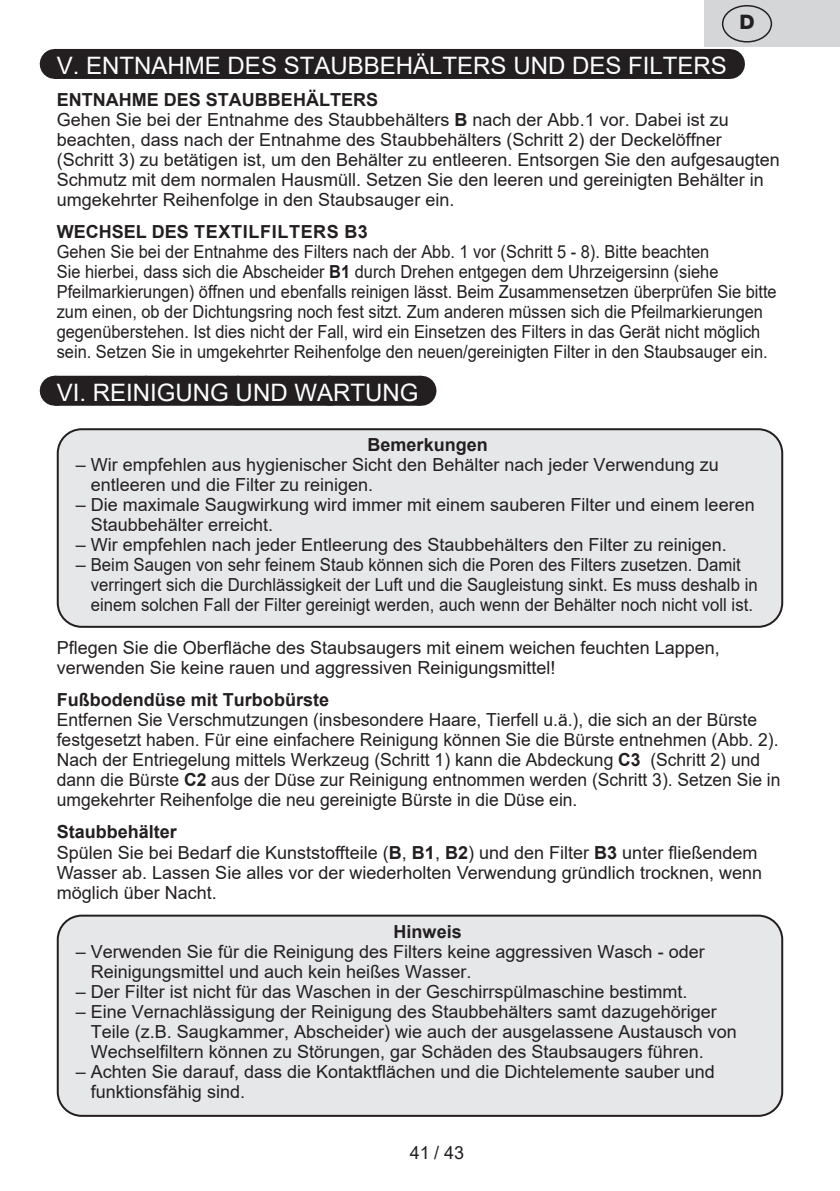
<style>
.page{position:relative;width:840px;height:1191px;background:#fff}
.page>*{position:absolute;margin:0;border:0;box-sizing:border-box;transform-origin:0 0}
.Grafický_nadpis_ETA{font:24px "Arial";color:#fff}
.t1{font:800 20px "Helvetica Neue OT";color:#231f20}
.Normální{font:18px/20px "Arial";color:#231f20}
.Normální-2{font:18px/20px "Arial";color:#231f20;scale:.91 1}
._3_Text{font:18px/20px "Arial";color:#231f20}
.Normální-3{font:700 18px "Arial";color:#231f20}
.Normální-4{font:700 18px "Arial";letter-spacing:.035em;color:#231f20}
._3_Text-2{font:700 18px "Arial";color:#231f20}
.s1{font-weight:700}
</style>
<div class="page">
<div style="left:55px;top:49px;width:673px;height:30px;background:#231f20"></div>
<hr style="left:728px;top:49px;width:1px;height:30px;background:#231f20">
<div style="left:55px;top:376px;width:365px;height:30px;background:#231f20"></div>
<svg style="left:146px;top:405px;width:228px;height:1px"></svg>
<hr style="left:420px;top:376px;width:1px;height:30px;background:#231f20">
<div style="left:58px;top:429px;width:723px;height:198px;background:#e6e7e9;border-radius:24px"></div>
<div style="left:57px;top:428px;width:725px;height:200px;border:2px solid #231f20;border-radius:24px"></div>
<div style="left:58px;top:915px;width:723px;height:200px;background:#e6e7e9;border-radius:24px"></div>
<div style="left:57px;top:914px;width:725px;height:202px;border:2px solid #231f20;border-radius:24px"></div>
<div style="left:704px;top:0;width:135px;height:47px;background:#d5d6d8"></div>
<div style="left:721px;top:5px;width:50px;height:38px;border:1px solid #231f20;border-radius:50%"></div>
<p class="t1" style="left:739px;top:10px;width:17px">D</p>
<p class="Grafický_nadpis_ETA" style="left:57px;top:49px;width:671px">V. ENTNAHME DES STAUBBEHÄLTERS UND DES FILTERS</p>
<p class="Normální-3" style="left:57px;top:86px;width:322px">ENTNAHME DES STAUBBEHÄLTERS</p>
<p class="Normální" style="left:57px;top:109px;width:724px">Gehen Sie bei der Entnahme des Staubbehälters <span class="s1">B</span> nach der Abb.1 vor. Dabei ist zu beachten, dass nach der Entnahme des Staubbehälters (Schritt 2) der Deckelöffner (Schritt 3) zu betätigen ist, um den Behälter zu entleeren. Entsorgen Sie den aufgesaugten Schmutz mit dem normalen Hausmüll. Setzen Sie den leeren und gereinigten Behälter in umgekehrter Reihenfolge in den Staubsauger ein.</p>
<p class="Normální-4" style="left:57px;top:218px;width:312px">WECHSEL DES TEXTILFILTERS B3</p>
<p class="Normální-2" style="left:57px;top:241px;width:792px">Gehen Sie bei der Entnahme des Filters nach der Abb. 1 vor (Schritt 5 - 8). Bitte beachten<br>Sie hierbei, dass sich die Abscheider <span class="s1">B1</span> durch Drehen entgegen dem Uhrzeigersinn (siehe Pfeilmarkierungen) öffnen und ebenfalls reinigen lässt. Beim Zusammensetzen überprüfen Sie bitte zum einen, ob der Dichtungsring noch fest sitzt. Zum anderen müssen sich die Pfeilmarkierungen gegenüberstehen. Ist dies nicht der Fall, wird ein Einsetzen des Filters in das Gerät nicht möglich sein. Setzen Sie in umgekehrter Reihenfolge den neuen/gereinigten Filter in den Staubsauger ein.</p>
<p class="Grafický_nadpis_ETA" style="left:57px;top:376px;width:363px">VI. REINIGUNG UND WARTUNG</p>
<p class="Normální-3" style="left:367px;top:432px;width:122px">Bemerkungen</p>
<p class="Normální" style="left:91px;top:455px;width:629px;text-indent:-15px">– Wir empfehlen aus hygienischer Sicht den Behälter nach jeder Verwendung zu entleeren und die Filter zu reinigen.</p>
<p class="Normální" style="left:91px;top:495px;width:665px;text-indent:-15px">– Die maximale Saugwirkung wird immer mit einem sauberen Filter und einem leeren<br>Staubbehälter erreicht.</p>
<p class="Normální" style="left:76px;top:535px;width:652px">– Wir empfehlen nach jeder Entleerung des Staubbehälters den Filter zu reinigen.</p>
<p class="Normální" style="left:91px;top:555px;width:668px;text-indent:-15px">– Beim Saugen von sehr feinem Staub können sich die Poren des Filters zusetzen. Damit verringert sich die Durchlässigkeit der Luft und die Saugleistung sinkt. Es muss deshalb in einem solchen Fall der Filter gereinigt werden, auch wenn der Behälter noch nicht voll ist.</p>
<p class="Normální" style="left:57px;top:638px;width:664px">Pflegen Sie die Oberfläche des Staubsaugers mit einem weichen feuchten Lappen, verwenden Sie keine rauen und aggressiven Reinigungsmittel!</p>
<p class="Normální-3" style="left:57px;top:687px;width:274px">Fußbodendüse mit Turbobürste</p>
<p class="Normální" style="left:57px;top:710px;width:724px">Entfernen Sie Verschmutzungen (insbesondere Haare, Tierfell u.ä.), die sich an der Bürste festgesetzt haben. Für eine einfachere Reinigung können Sie die Bürste entnehmen (Abb. 2).<br>Nach der Entriegelung mittels Werkzeug (Schritt 1) kann die Abdeckung <span class="s1">C3</span> (Schritt 2) und dann die Bürste <span class="s1">C2</span> aus der Düse zur Reinigung entnommen werden (Schritt 3). Setzen Sie in umgekehrter Reihenfolge die neu gereinigte Bürste in die Düse ein.</p>
<p class="_3_Text-2" style="left:57px;top:819px;width:122px">Staubbehälter</p>
<p class="_3_Text" style="left:57px;top:842px;width:706px">Spülen Sie bei Bedarf die Kunststoffteile (<span class="s1">B</span>, <span class="s1">B1</span>, <span class="s1">B2</span>) und den Filter <span class="s1">B3</span> unter fließendem<br>Wasser ab. Lassen Sie alles vor der wiederholten Verwendung gründlich trocknen, wenn möglich über Nacht.</p>
<p class="Normální-3" style="left:393px;top:918px;width:70px">Hinweis</p>
<p class="Normální" style="left:91px;top:941px;width:615px;text-indent:-15px">– Verwenden Sie für die Reinigung des Filters keine aggressiven Wasch - oder<br>Reinigungsmittel und auch kein heißes Wasser.</p>
<p class="Normální" style="left:76px;top:981px;width:613px">– Der Filter ist nicht für das Waschen in der Geschirrspülmaschine bestimmt.</p>
<p class="Normální" style="left:91px;top:1001px;width:647px;text-indent:-15px">– Eine Vernachlässigung der Reinigung des Staubbehälters samt dazugehöriger<br>Teile (z.B. Saugkammer, Abscheider) wie auch der ausgelassene Austausch von<br>Wechselfiltern können zu Störungen, gar Schäden des Staubsaugers führen.</p>
<p class="Normální" style="left:91px;top:1061px;width:625px;text-indent:-15px">– Achten Sie darauf, dass die Kontaktflächen und die Dichtelemente sauber und funktionsfähig sind.</p>
<p class="Normální" style="left:410px;top:1142px;width:56px">41 / 43</p>
</div>
